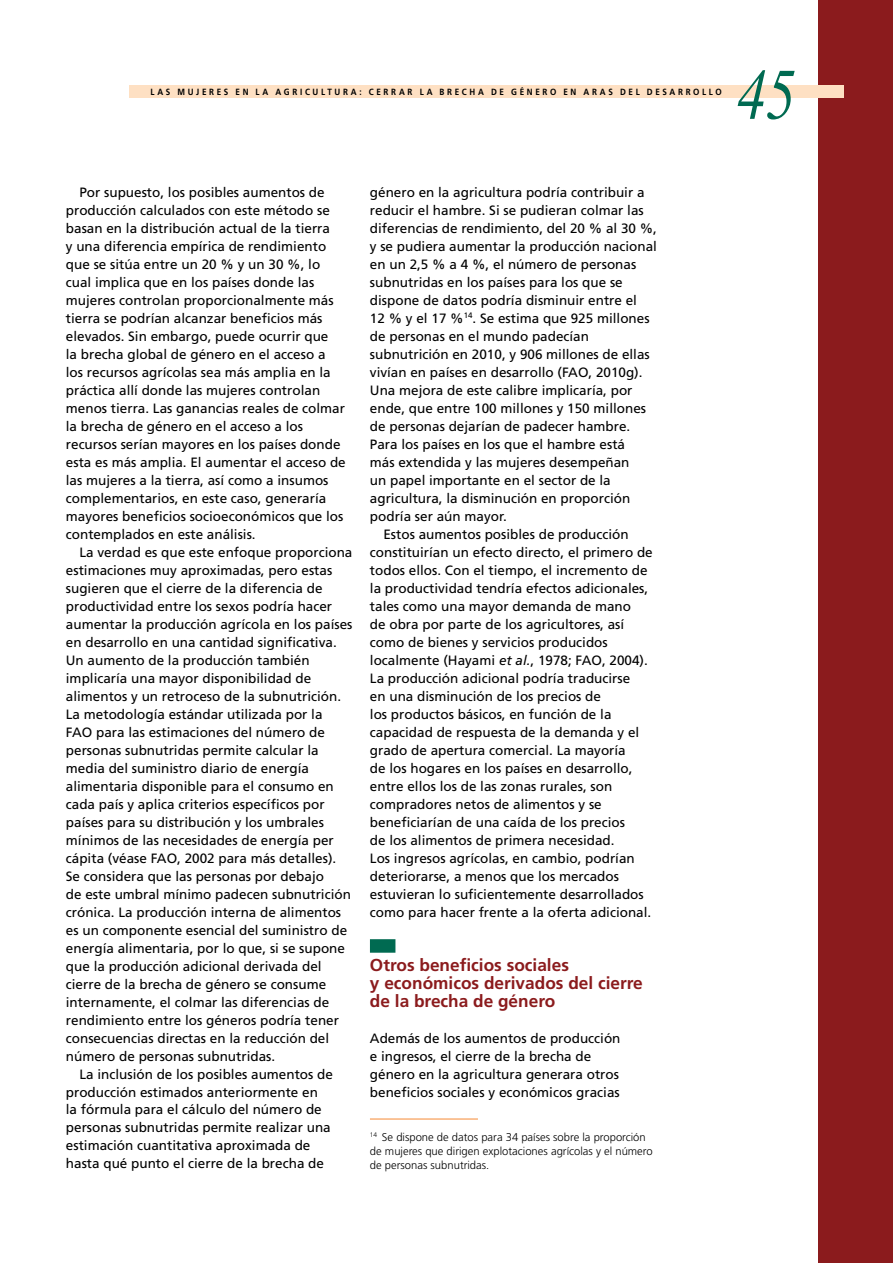
<style>
.page{position:relative;width:893px;height:1263px;background:#fff}
.page>*{position:absolute;margin:0;border:0;box-sizing:border-box;transform-origin:0 0}
.t1{font:italic 72px "Times";color:#006a51;scale:.8 1}
.t2{font:700 17.25px/18px "Frutiger LT Std";color:#8b1b1d}
.t3{font:13.5px/18px "Frutiger LT Std";color:#000}
.t4{font:300 11.25px/14.2px "Frutiger LT Std";color:#000}
.t5{font:700 9px "Frutiger LT Std";letter-spacing:.33em;color:#000;scale:.9 1}
.s1{font-style:italic}
</style>
<div class="page">
<div style="left:819px;top:0;width:74px;height:1263px;background:#8b1b1d"></div>
<div style="left:130px;top:85px;width:714px;height:13px;background:#fee0c3"></div>
<div style="left:370px;top:939px;width:25px;height:14px;background:#006a51"></div>
<hr style="left:370px;top:1119px;width:108px;height:1px;background:#f68933">
<p class="t5" style="left:150px;top:86px;width:77px">LAS MU JE RES</p>
<p class="t5" style="left:235px;top:86px;width:74px">EN L A AGRICUL</p>
<p class="t5" style="left:327px;top:86px;width:50px">TU RA: CE</p>
<p class="t5" style="left:384px;top:86px;width:83px">RRAR L A BREC</p>
<p class="t5" style="left:470px;top:86px;width:28px">HA DE</p>
<p class="t5" style="left:511px;top:86px;width:124px">GÉNE RO E N ARAS DEL</p>
<p class="t5" style="left:647px;top:86px;width:3px">DES</p>
<p class="t5" style="left:669px;top:86px;width:29px">ARROLLO</p>
<p class="t3" style="left:66px;top:183px;width:281px;text-indent:14px">Por supuesto, los posibles aumentos de producción calculados con este método se basan en la distribución actual de la tierra<br>y una diferencia empírica de rendimiento que se sitúa entre un 20 % y un 30 %, lo cual implica que en los países donde las mujeres controlan proporcionalmente más tierra se podrían alcanzar beneficios más elevados. Sin embargo, puede ocurrir que<br>la brecha global de género en el acceso a los recursos agrícolas sea más amplia en la práctica allí donde las mujeres controlan menos tierra. Las ganancias reales de colmar la brecha de género en el acceso a los recursos serían mayores en los países donde esta es más amplia. El aumentar el acceso de las mujeres a la tierra, así como a insumos complementarios, en este caso, generaría mayores beneficios socioeconómicos que los contemplados en este análisis.</p>
<p class="t3" style="left:66px;top:543px;width:288px;text-indent:14px">La verdad es que este enfoque proporciona estimaciones muy aproximadas, pero estas sugieren que el cierre de la diferencia de productividad entre los sexos podría hacer aumentar la producción agrícola en los países en desarrollo en una cantidad significativa.<br>U n aumento de la producción también implicaría una mayor disponibilidad de alimentos y un retroceso de la subnutrición.<br>La metodología estándar utilizada por la<br>FAO para las estimaciones del número de personas subnutridas permite calcular la media del suministro diario de energía alimentaria disponible para el consumo en cada país y aplica criterios específicos por países para su distribución y los umbrales mínimos de las necesidades de energía per cápita (véase FAO, 2002 para más detalles).<br>Se considera que las personas por debajo<br>de este umbral mínimo padecen subnutrición crónica. La producción interna de alimentos es un componente esencial del suministro de energía alimentaria, por lo que, si se supone que la producción adicional derivada del cierre de la brecha de género se consume internamente, el colmar las diferencias de rendimiento entre los géneros podría tener consecuencias directas en la reducción del número de personas subnutridas.</p>
<p class="t3" style="left:66px;top:1065px;width:269px;text-indent:14px">La inclusión de los posibles aumentos de producción estimados anteriormente en<br>la fórmula para el cálculo del número de personas subnutridas permite realizar una estimación cuantitativa aproximada de hasta qué punto el cierre de la brecha de</p>
<p class="t3" style="left:370px;top:183px;width:276px">género en la agricultura podría contribuir a</p>
<p class="t3" style="left:370px;top:201px;width:275px">reducir el hambre. Si se pudieran colmar las</p>
<p class="t3" style="left:370px;top:219px;width:289px">diferencias de rendimiento, del 20 % al 30 %,</p>
<p class="t3" style="left:370px;top:237px;width:288px">y se pudiera aumentar la producción nacional</p>
<p class="t3" style="left:370px;top:255px;width:268px">en un 2,5 % a 4 %, el número de personas</p>
<p class="t3" style="left:370px;top:273px;width:254px">subnutridas en los países para los que se</p>
<p class="t3" style="left:370px;top:291px;width:269px">dispone de datos podría disminuir entre el</p>
<p class="t3" style="left:370px;top:309px;width:281px">12 % y el 17 %<sup>14</sup>. Se estima que 925 millones</p>
<p class="t3" style="left:370px;top:327px;width:221px">de personas en el mundo padecían</p>
<p class="t3" style="left:370px;top:345px;width:281px">subnutrición en 2010, y 906 millones de ellas</p>
<p class="t3" style="left:370px;top:363px;width:274px">vivían en países en desarrollo (FAO, 2010g).</p>
<p class="t3" style="left:370px;top:381px;width:264px">U na mejora de este calibre implicaría, por</p>
<p class="t3" style="left:370px;top:399px;width:278px">ende, que entre 100 millones y 150 millones</p>
<p class="t3" style="left:370px;top:417px;width:262px">de personas dejarían de padecer hambre.</p>
<p class="t3" style="left:370px;top:435px;width:257px">Para los países en los que el hambre está</p>
<p class="t3" style="left:370px;top:453px;width:261px">más extendida y las mujeres desempeñan</p>
<p class="t3" style="left:370px;top:471px;width:242px">un papel importante en el sector de la</p>
<p class="t3" style="left:370px;top:489px;width:262px">agricultura, la disminución en proporción</p>
<p class="t3" style="left:370px;top:507px;width:138px">podría ser aún mayor.</p>
<p class="t3" style="left:383px;top:525px;width:247px">Estos aumentos posibles de producción</p>
<p class="t3" style="left:370px;top:543px;width:284px">constituirían un efecto directo, el primero de</p>
<p class="t3" style="left:370px;top:561px;width:279px">todos ellos. Con el tiempo, el incremento de</p>
<p class="t3" style="left:370px;top:579px;width:280px">la productividad tendría efectos adicionales,</p>
<p class="t3" style="left:370px;top:597px;width:263px">tales como una mayor demanda de mano</p>
<p class="t3" style="left:370px;top:615px;width:256px">de obra por parte de los agricultores, así</p>
<p class="t3" style="left:370px;top:633px;width:239px">como de bienes y servicios producidos</p>
<p class="t3" style="left:370px;top:651px;width:279px">localmente (Hayami <span class="s1">et al.</span>, 1978; FAO, 2004).</p>
<p class="t3" style="left:370px;top:669px;width:262px">La producción adicional podría traducirse</p>
<p class="t3" style="left:370px;top:687px;width:233px">en una disminución de los precios de</p>
<p class="t3" style="left:370px;top:705px;width:243px">los productos básicos, en función de la</p>
<p class="t3" style="left:370px;top:723px;width:271px">capacidad de respuesta de la demanda y el</p>
<p class="t3" style="left:370px;top:741px;width:257px">grado de apertura comercial. La mayoría</p>
<p class="t3" style="left:370px;top:759px;width:264px">de los hogares en los países en desarrollo,</p>
<p class="t3" style="left:370px;top:777px;width:244px">entre ellos los de las zonas rurales, son</p>
<p class="t3" style="left:370px;top:795px;width:233px">compradores netos de alimentos y se</p>
<p class="t3" style="left:370px;top:813px;width:257px">beneficiarían de una caída de los precios</p>
<p class="t3" style="left:370px;top:831px;width:246px">de los alimentos de primera necesidad.</p>
<p class="t3" style="left:370px;top:849px;width:266px">Los ingresos agrícolas, en cambio, podrían</p>
<p class="t3" style="left:370px;top:867px;width:251px">deteriorarse, a menos que los mercados</p>
<p class="t3" style="left:370px;top:885px;width:275px">estuvieran lo suficientemente desarrollados</p>
<p class="t3" style="left:370px;top:903px;width:283px">como para hacer frente a la oferta adicional.</p>
<p class="t2" style="left:370px;top:956px;width:274px">OTROS BENEFICIOS SOCIALES<br>Y ECONÓMICOS DERIVADOS DEL CIERRE<br>DE LA BRECHA DE GÉNERO</p>
<p class="t3" style="left:370px;top:1029px;width:252px">Además de los aumentos de producción e ingresos, el cierre de la brecha de género en la agricultura generara otros beneficios sociales y económicos gracias</p>
<p class="t4" style="left:370px;top:1130px;width:284px"><sup>14</sup> Se dispone de datos para 34 países sobre la proporción de mujeres que dirigen explotaciones agrícolas y el número de personas subnutridas.</p>
<h1 class="t1" style="left:738px;top:32px;width:74px">45</h1>
</div>
